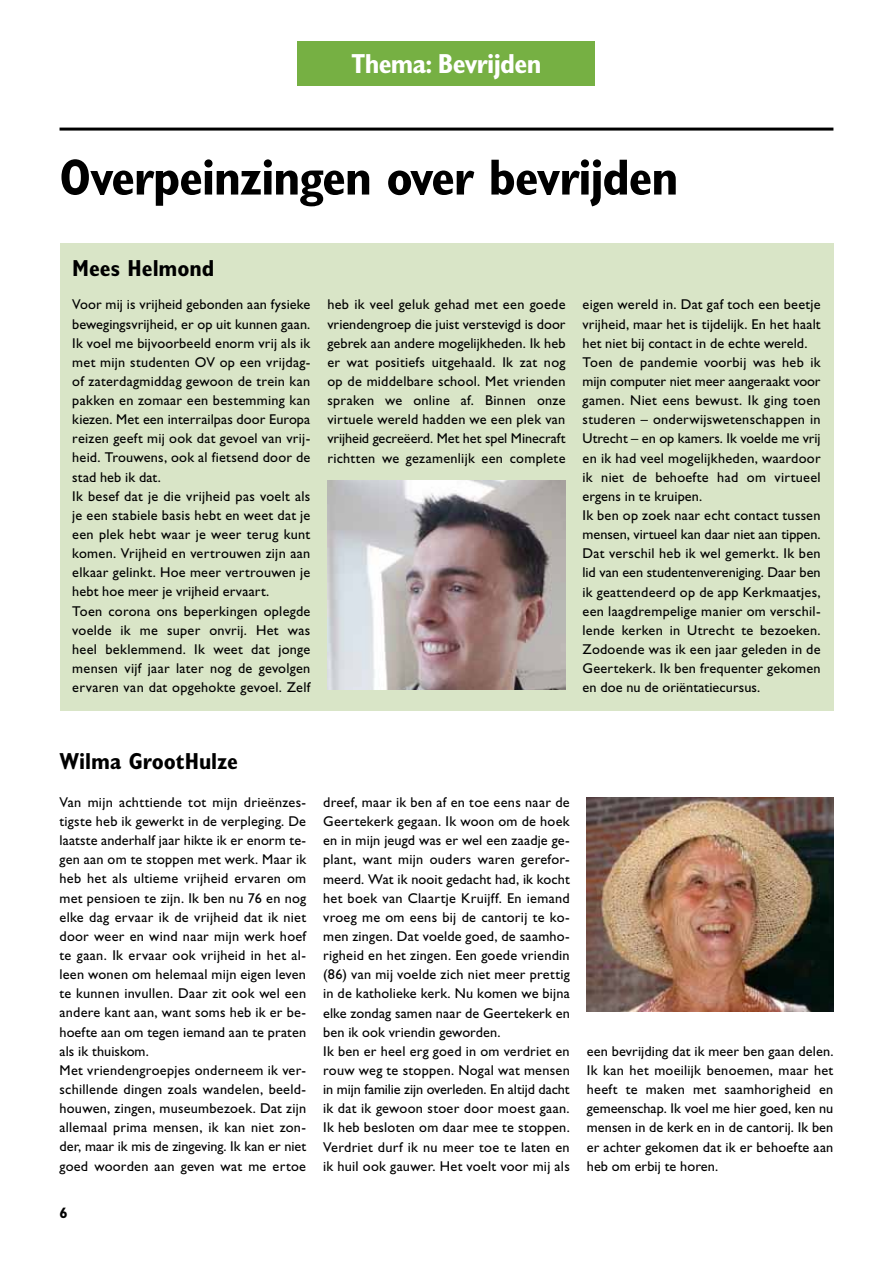
<style>
.page{position:relative;width:893px;height:1263px;background:#fff}
.page>*{position:absolute;margin:0;border:0;box-sizing:border-box;transform-origin:0 0}
.t1{font:700 condensed 51px "Gill Sans Std";letter-spacing:-.025em;color:#000}
.t2{font:700 condensed 27.6px "Gill Sans Std";letter-spacing:-.025em;color:#fff}
.t3{font:700 condensed 23.25px "Gill Sans Std";letter-spacing:-.005em;color:#000}
.t4{font:700 15px "Gill Sans Std";color:#000}
.t5{font:14.25px/19.2px "Gill Sans Std";letter-spacing:.015em;color:#000}
</style>
<div class="page">
<div style="left:298px;top:42px;width:297px;height:44px;background:#76b043"></div>
<hr style="left:60px;top:128px;width:773px;height:3px;background:#000">
<div style="left:60px;top:243px;width:773px;height:468px;background:#d9e5c7"></div>
<img style="left:327px;top:480px;width:239px;height:210px">
<img style="left:587px;top:797px;width:246px;height:214px">
<h2 class="t2" style="left:352px;top:47px;width:191px">Thema: Bevrijden</h2>
<h1 class="t1" style="left:60px;top:147px;width:620px">Overpeinzingen over bevrijden</h1>
<h3 class="t3" style="left:72px;top:254px;width:144px">Mees Helmond</h3>
<p class="t5" style="left:72px;top:295px;width:240px">Voor mij is vrijheid gebonden aan fysieke bewegingsvrijheid, er op uit kunnen gaan.<br>Ik voel me bijvoorbeeld enorm vrij als ik met mijn studenten OV op een vrijdag&shy;of zaterdagmiddag gewoon de trein kan pakken en zomaar een bestemming kan kiezen. Met een interrailpas door Europa reizen geeft mij ook dat gevoel van vrij&shy;heid. Trouwens, ook al fietsend door de stad heb ik dat.<br>Ik besef dat je die vrijheid pas voelt als je een stabiele basis hebt en weet dat je een plek hebt waar je weer terug kunt komen. Vrijheid en vertrouwen zijn aan elkaar gelinkt. Hoe meer vertrouwen je hebt hoe meer je vrijheid ervaart.<br>Toen corona ons beperkingen oplegde voelde ik me super onvrij. Het was heel beklemmend. Ik weet dat jonge mensen vijf jaar later nog de gevolgen ervaren van dat opgehokte gevoel. Zelf</p>
<p class="t5" style="left:327px;top:295px;width:240px;text-align:justify">heb ik veel geluk gehad met een goede vriendengroep die juist verstevigd is door gebrek aan andere mogelijkheden. Ik heb er wat positiefs uitgehaald. Ik zat nog op de middelbare school. Met vrienden spraken we online af. Binnen onze virtuele wereld hadden we een plek van vrijheid gecreëerd. Met het spel Minecraft richtten we gezamenlijk een complete</p>
<p class="t5" style="left:583px;top:295px;width:240px">eigen wereld in. Dat gaf toch een beetje vrijheid, maar het is tijdelijk. En het haalt het niet bij contact in de echte wereld.<br>Toen de pandemie voorbij was heb ik mijn computer niet meer aangeraakt voor gamen. Niet eens bewust. Ik ging toen studeren – onderwijswetenschappen in Utrecht – en op kamers. Ik voelde me vrij en ik had veel mogelijkheden, waardoor ik niet de behoefte had om virtueel ergens in te kruipen.<br>Ik ben op zoek naar echt contact tussen mensen, virtueel kan daar niet aan tippen.<br>Dat verschil heb ik wel gemerkt. Ik ben lid van een studentenvereniging. Daar ben ik geattendeerd op de app Kerkmaatjes, een laagdrempelige manier om verschil&shy;lende kerken in Utrecht te bezoeken.<br>Zodoende was ik een jaar geleden in de Geertekerk. Ik ben frequenter gekomen en doe nu de oriëntatiecursus.</p>
<h3 class="t3" style="left:60px;top:747px;width:180px">Wilma GrootHulze</h3>
<p class="t5" style="left:60px;top:793px;width:248px">Van mijn achttiende tot mijn drieënzes&shy;tigste heb ik gewerkt in de verpleging. De laatste anderhalf jaar hikte ik er enorm te&shy;gen aan om te stoppen met werk. Maar ik heb het als ultieme vrijheid ervaren om met pensioen te zijn. Ik ben nu 76 en nog elke dag ervaar ik de vrijheid dat ik niet door weer en wind naar mijn werk hoef te gaan. Ik ervaar ook vrijheid in het al&shy;leen wonen om helemaal mijn eigen leven te kunnen invullen. Daar zit ook wel een andere kant aan, want soms heb ik er be&shy;hoefte aan om tegen iemand aan te praten als ik thuiskom.<br>Met vriendengroepjes onderneem ik ver&shy;schillende dingen zoals wandelen, beeld&shy;houwen, zingen, museumbezoek. Dat zijn allemaal prima mensen, ik kan niet zon&shy;der, maar ik mis de zingeving. Ik kan er niet goed woorden aan geven wat me ertoe</p>
<p class="t5" style="left:323px;top:793px;width:248px">dreef, maar ik ben af en toe eens naar de Geertekerk gegaan. Ik woon om de hoek en in mijn jeugd was er wel een zaadje ge&shy;plant, want mijn ouders waren gerefor&shy;meerd. Wat ik nooit gedacht had, ik kocht het boek van Claartje Kruijff. En iemand vroeg me om eens bij de cantorij te ko&shy;men zingen. Dat voelde goed, de saamho&shy;righeid en het zingen. Een goede vriendin (86) van mij voelde zich niet meer prettig in de katholieke kerk. Nu komen we bijna elke zondag samen naar de Geertekerk en ben ik ook vriendin geworden.<br>Ik ben er heel erg goed in om verdriet en rouw weg te stoppen. Nogal wat mensen in mijn familie zijn overleden. En altijd dacht ik dat ik gewoon stoer door moest gaan.<br>Ik heb besloten om daar mee te stoppen.<br>Verdriet durf ik nu meer toe te laten en ik huil ook gauwer. Het voelt voor mij als</p>
<p class="t4" style="left:60px;top:1204px;width:10px">6</p>
<p class="t5" style="left:587px;top:1041px;width:248px;text-align:justify">een bevrijding dat ik meer ben gaan delen.<br>Ik kan het moeilijk benoemen, maar het heeft te maken met saamhorigheid en gemeenschap. Ik voel me hier goed, ken nu mensen in de kerk en in de cantorij. Ik ben er achter gekomen dat ik er behoefte aan heb om erbij te horen.</p>
</div>
